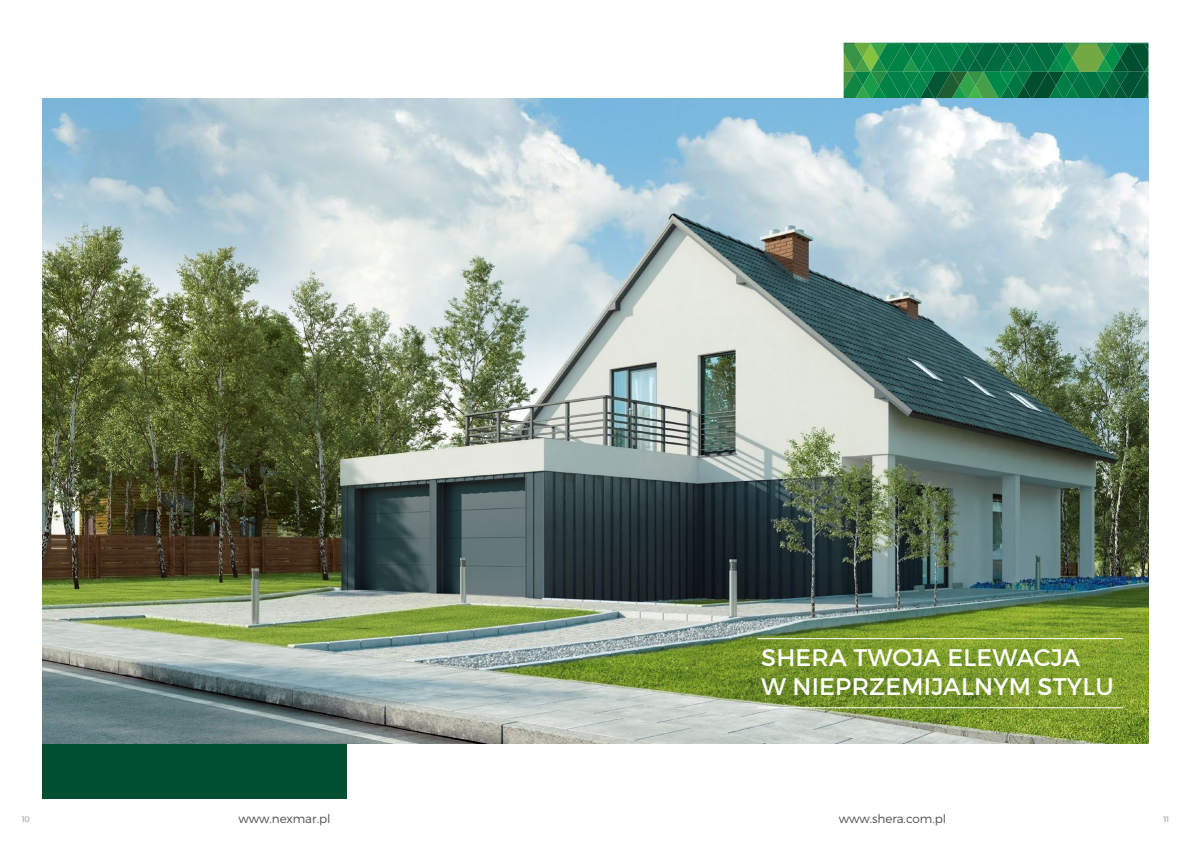
<style>
.page{position:relative;width:1191px;height:842px;background:#fff}
.page>*{position:absolute;margin:0;border:0;box-sizing:border-box;transform-origin:0 0}
.t1{font:24px/28.8px "Montserrat";letter-spacing:.01em;color:#fff}
.t2{font:300 12px "Montserrat";color:#4d4d4f}
.t3{font:8px "Montserrat";color:#a7a9ac}
</style>
<div class="page">
<div style="left:43px;top:743px;width:304px;height:56px;background:#004f30"></div>
<svg style="left:843px;top:43px;width:305px;height:56px;background:#187f48"></svg>
<img style="left:43px;top:99px;width:1105px;height:644px">
<hr style="left:757px;top:638px;width:366px;height:1px;background:#fff">
<hr style="left:757px;top:707px;width:366px;height:1px;background:#fff">
<p class="t1" style="left:761px;top:643px;width:354px">SHERA TWOJA ELEWACJA<br>W NIEPRZEMIJALNYM STYLU</p>
<p class="t3" style="left:22px;top:814px;width:10px">10</p>
<p class="t2" style="left:838px;top:812px;width:109px">www.shera.com.pl</p>
<p class="t3" style="left:1163px;top:814px;width:7px">11</p>
<p class="t2" style="left:238px;top:812px;width:93px">www.nexmar.pl</p>
</div>
